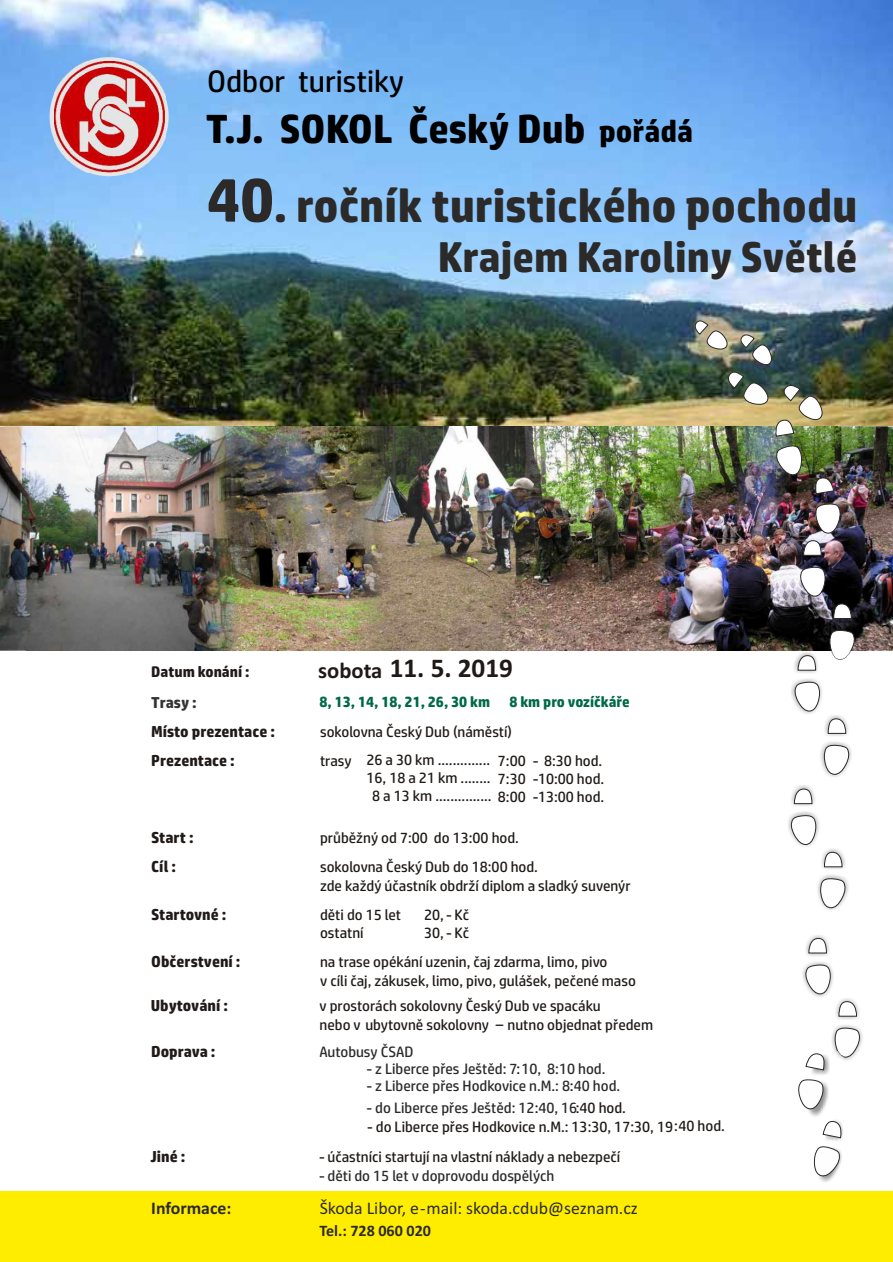
<style>
.page{position:relative;width:893px;height:1262px;background:#fff}
.page>*{position:absolute;margin:0;border:0;box-sizing:border-box;transform-origin:0 0}
.t1{font:700 46.8px "HP Simplified";color:#2b2a29}
.t2{font:700 42.9px "HP Simplified";color:#2b2a29}
.t3{font:700 40.65px "HP Simplified";color:#000}
.t4{font:30.9px "HP Simplified";color:#000}
.t5{font:700 30.9px "HP Simplified";color:#000}
.t6{font:700 27.15px "Calibri";color:#1f1a17}
.t7{font:17.85px "Calibri";color:#2b2a29}
.t8{font:700 17.85px "Calibri";color:#2b2a29}
.t9{font:700 16.05px "Calibri";color:#2b2a29}
.t10{font:700 15.75px "HP Simplified";color:#1f1a17}
.t11{font:700 15.75px "HP Simplified";color:#333}
.t12{font:700 15.3px "HP Simplified";color:#1f1a17}
.t13{font:15px/17.9px "HP Simplified";color:#1f1a17}
.t14{font:15px "HP Simplified";color:#2b2a29}
.t15{font:700 15px "HP Simplified";color:#006947}
.s1{font-size:62.4px}
.s2{font-size:22.65px}
.s3{color:#1f1a17}
</style>
<div class="page">
<img style="left:0;top:0;width:893px;height:426px">
<div style="left:0;top:1191px;width:893px;height:71px;background:#ffed00"></div>
<img style="left:0;top:426px;width:893px;height:224px">
<img style="left:791px;top:683px;width:51px;height:94px">
<svg style="left:794px;top:540px;width:61px;height:234px"></svg>
<img style="left:788px;top:785px;width:61px;height:125px">
<svg style="left:790px;top:788px;width:55px;height:120px"></svg>
<img style="left:811px;top:935px;width:52px;height:112px">
<img style="left:819px;top:1176px;width:15px;height:6px">
<svg style="left:798px;top:938px;width:62px;height:238px"></svg>
<svg style="left:50px;top:57px;width:119px;height:119px"></svg>
<img style="left:54px;top:61px;width:111px;height:111px">
<img style="left:694px;top:320px;width:147px;height:214px">
<h3 class="t4" style="left:207px;top:67px;width:198px">Odbor turistiky</h3>
<h3 class="t3" style="left:206px;top:110px;width:381px">T.J. SOKOL Český Dub</h3>
<h3 class="t5" style="left:599px;top:117px;width:95px">pořádá</h3>
<h1 class="t1" style="left:207px;top:184px;width:652px"><span class="s1">40</span>. ročník turistického pochodu</h1>
<h2 class="t2" style="left:437px;top:237px;width:421px">Krajem Karoliny Světlé</h2>
<p class="t12" style="left:151px;top:664px;width:100px">Datum konání :</p>
<h3 class="t6" style="left:318px;top:657px;width:196px"><span class="s2">sobota</span> 11. 5. 2019</h3>
<p class="t11" style="left:151px;top:695px;width:47px">Trasy :</p>
<p class="t15" style="left:319px;top:695px;width:172px">8, 13, 14, 18, 21, 26, 30 km</p>
<p class="t15" style="left:509px;top:695px;width:122px">8 km pro vozíčkáře</p>
<p class="t10" style="left:151px;top:724px;width:125px">Místo prezentace :</p>
<p class="t13" style="left:320px;top:723px;width:193px">sokolovna Český Dub (náměstí)</p>
<p class="t10" style="left:151px;top:753px;width:85px">Prezentace :</p>
<p class="t13" style="left:320px;top:751px;width:284px">trasy 26 a 30 km .............. 7:00 8:30 hod.</p>
<p class="t13" style="left:498px;top:752px;width:108px;text-indent:35px">-<br>7:30 10:00 hod.</p>
<p class="t13" style="left:366px;top:769px;width:127px;text-align:center">16, 18 a 21 km ........<br>8 a 13 km ...............</p>
<p class="t13" style="left:498px;top:770px;width:108px;line-height:18.3px;text-indent:35px">-<br>8:00 13:00 hod.</p>
<p class="t13" style="left:533px;top:788px;width:7px">-</p>
<p class="t10" style="left:151px;top:830px;width:44px">Start :</p>
<p class="t13" style="left:320px;top:829px;width:200px">průběžný od 7:00 do 13:00 hod.</p>
<p class="t10" style="left:151px;top:859px;width:26px">Cíl :</p>
<p class="t13" style="left:320px;top:858px;width:312px;line-height:18.5px">sokolovna Český Dub do 18:00 hod.<br>zde každý účastník obdrží diplom a sladký suvenýr</p>
<p class="t10" style="left:151px;top:907px;width:77px">Startovné :</p>
<p class="t13" style="left:320px;top:906px;width:83px">děti do 15 let</p>
<p class="t13" style="left:424px;top:906px;width:46px">20,- Kč</p>
<p class="t13" style="left:320px;top:924px;width:45px">ostatní</p>
<p class="t13" style="left:424px;top:924px;width:46px">30,- Kč</p>
<p class="t10" style="left:151px;top:954px;width:91px">Občerstvení :</p>
<p class="t13" style="left:320px;top:953px;width:317px;line-height:18.8px">na trase opékání uzenin, čaj zdarma, limo, pivo<br>v cíli čaj, zákusek, limo, pivo, gulášek, pečené maso</p>
<p class="t10" style="left:151px;top:998px;width:79px">Ubytování :</p>
<p class="t13" style="left:319px;top:997px;width:335px;line-height:18.3px">v prostorách sokolovny Český Dub ve spacáku<br>nebo v ubytovně sokolovny – nutno objednat předem</p>
<p class="t10" style="left:151px;top:1044px;width:66px">Doprava :</p>
<p class="t14" style="left:319px;top:1044px;width:96px">Autobusy ČSAD</p>
<p class="t14" style="left:366px;top:1061px;width:241px">- z Liberce přes Ještěd: 7<span class="s3">:</span>10, 8:10 hod.</p>
<p class="t14" style="left:366px;top:1079px;width:255px">- z Liberce přes Hodkovice n.M.: 8<span class="s3">:</span>40 hod.</p>
<p class="t14" style="left:366px;top:1100px;width:261px">- do Liberce přes Ještěd: 12<span class="s3">:</span>40, 16<span class="s3">:40 hod.</span></p>
<p class="t13" style="left:367px;top:1118px;width:359px">- do Liberce přes Hodkovice n.M.: 13:30, 17:30, 19:40 hod.</p>
<p class="t10" style="left:150px;top:1149px;width:36px">Jiné :</p>
<p class="t13" style="left:319px;top:1148px;width:302px">- účastníci startují na vlastní náklady a nebezpečí</p>
<p class="t14" style="left:319px;top:1168px;width:237px">- děti do 15 let v doprovodu dospělých</p>
<p class="t8" style="left:151px;top:1200px;width:82px">Informace:</p>
<p class="t7" style="left:320px;top:1200px;width:320px">Škoda Libor, e-mail: skoda.cdub@seznam.cz</p>
<p class="t9" style="left:319px;top:1223px;width:113px">Tel.: 728 060 020</p>
</div>
